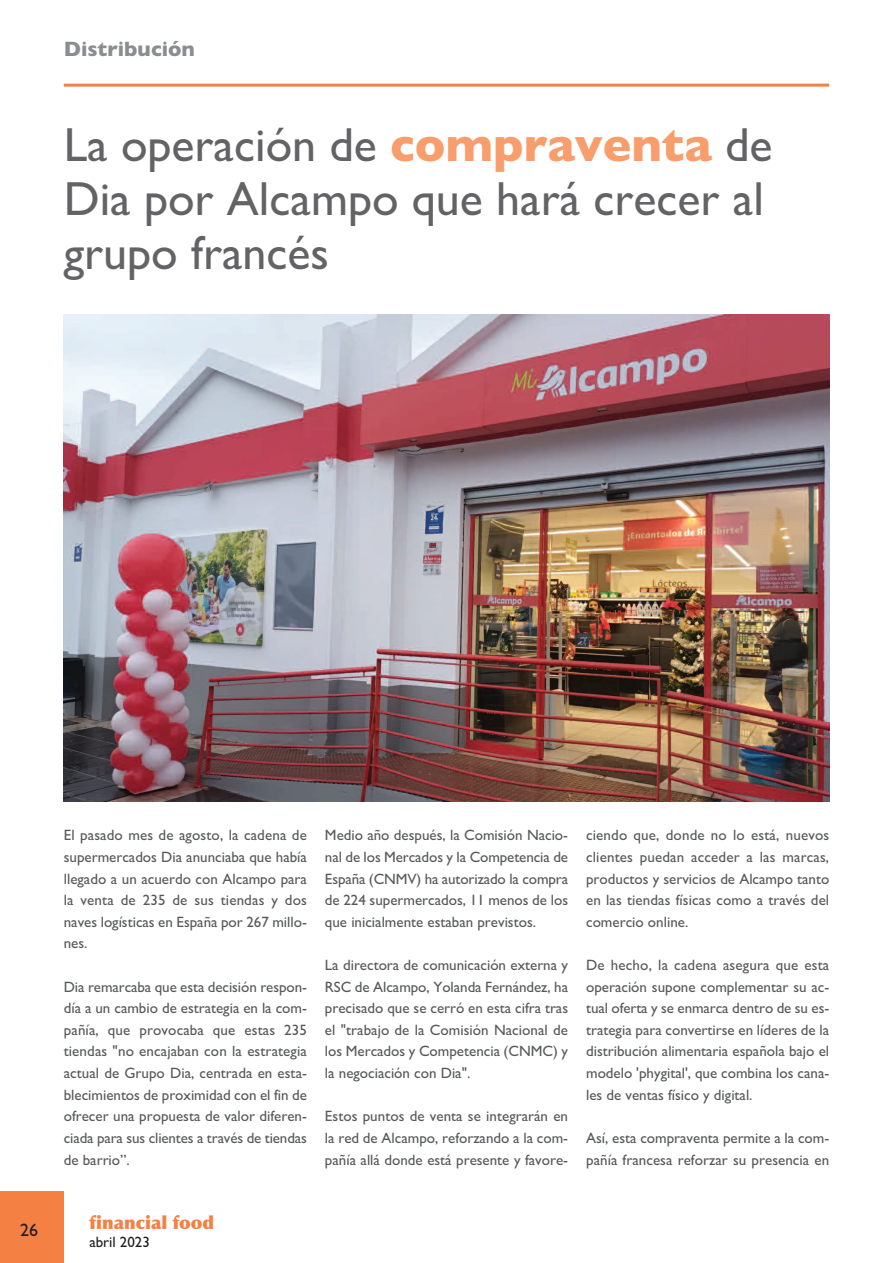
<style>
.page{position:relative;width:893px;height:1263px;background:#fff}
.page>*{position:absolute;margin:0;border:0;box-sizing:border-box;transform-origin:0 0}
.t1{font:48px/54px "Gill Sans";color:#636366}
.t2{font:700 21px "Gill Sans";color:#8a8c8f}
.t3{font:900 18px "Optima";color:#f48044}
.t4{font:18px "Gill Sans";color:#231f20}
.t5{font:15px/21.6px "Gill Sans";color:#57585a;text-align:justify}
.t6{font:15px "Gill Sans";color:#231f20}
.s1{font-weight:700;color:#f89d6c}
</style>
<div class="page">
<hr style="left:64px;top:84px;width:765px;height:3px;background:#f48044">
<div style="left:0;top:1191px;width:64px;height:72px;background:#f48044"></div>
<img style="left:64px;top:315px;width:765px;height:487px">
<h2 class="t2" style="left:64px;top:36px;width:133px">Distribución</h2>
<h1 class="t1" style="left:64px;top:117px;width:710px">La operación de <span class="s1">compraventa</span> de<br>Dia por Alcampo que hará crecer al grupo francés</h1>
<p class="t4" style="left:20px;top:1219px;width:19px">26</p>
<p class="t5" style="left:64px;top:824px;width:245px">El pasado mes de agosto, la cadena de supermercados Dia anunciaba que había llegado a un acuerdo con Alcampo para la venta de 235 de sus tiendas y dos naves logísticas en España por 267 millo&shy;nes.</p>
<p class="t5" style="left:64px;top:976px;width:245px">Dia remarcaba que esta decisión respon&shy;día a un cambio de estrategia en la com&shy;pañía, que provocaba que estas 235 tiendas "no encajaban con la estrategia actual de Grupo Dia, centrada en esta&shy;blecimientos de proximidad con el fin de ofrecer una propuesta de valor diferen&shy;ciada para sus clientes a través de tiendas de barrio”.</p>
<p class="t3" style="left:89px;top:1211px;width:126px">financial food</p>
<p class="t6" style="left:89px;top:1233px;width:62px">abril 2023</p>
<p class="t5" style="left:325px;top:824px;width:245px">Medio año después, la Comisión Nacio&shy;nal de los Mercados y la Competencia de España (CNMV) ha autorizado la compra de 224 supermercados, 11 menos de los que inicialmente estaban previstos.</p>
<p class="t5" style="left:325px;top:954px;width:245px">La directora de comunicación externa y RSC de Alcampo, Yolanda Fernández, ha precisado que se cerró en esta cifra tras el "trabajo de la Comisión Nacional de los Mercados y Competencia (CNMC) y la negociación con Dia".</p>
<p class="t5" style="left:325px;top:1105px;width:245px">Estos puntos de venta se integrarán en la red de Alcampo, reforzando a la com&shy;pañía allá donde está presente y favore-</p>
<p class="t5" style="left:586px;top:824px;width:245px">ciendo que, donde no lo está, nuevos clientes puedan acceder a las marcas, productos y servicios de Alcampo tanto en las tiendas físicas como a través del comercio online.</p>
<p class="t5" style="left:586px;top:954px;width:245px">De hecho, la cadena asegura que esta operación supone complementar su ac&shy;tual oferta y se enmarca dentro de su es&shy;trategia para convertirse en líderes de la distribución alimentaria española bajo el modelo 'phygital', que combina los cana&shy;les de ventas físico y digital.</p>
<p class="t5" style="left:586px;top:1127px;width:245px">Así, esta compraventa permite a la com&shy;pañía francesa reforzar su presencia en</p>
</div>
